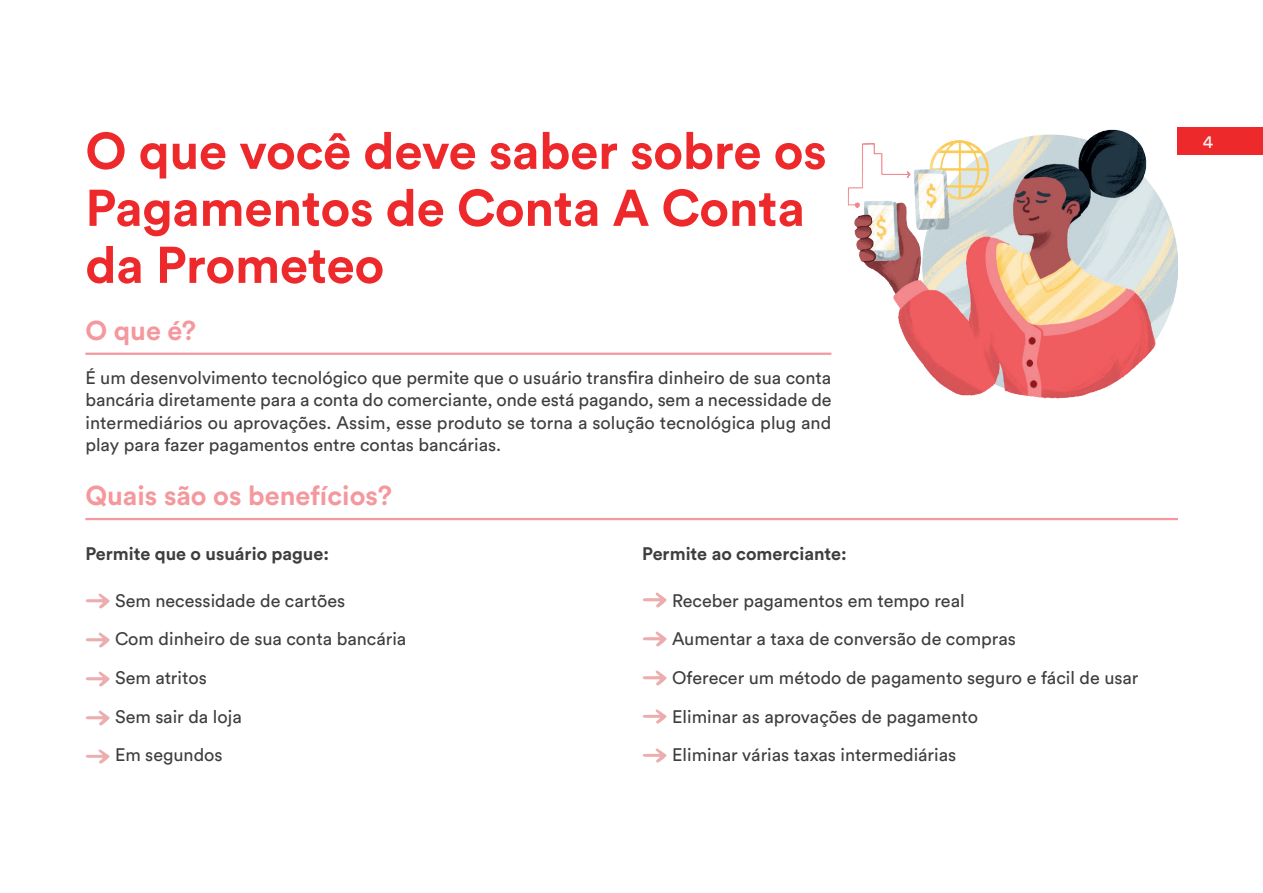
<style>
.page{position:relative;width:1263px;height:893px;background:#fff}
.page>*{position:absolute;margin:0;border:0;box-sizing:border-box;transform-origin:0 0}
.t1{font:700 51px/57px "Circular Std";letter-spacing:-.005em;color:#ee292c}
.t2{font:700 27px "Circular Std";color:#f5989e}
.t3{font:18px/38.5px "Circular Std";color:#3e3e3f}
.t4{font:700 18px "Circular Std";color:#3e3e3f}
.t5{font:18px "Circular Std";color:#fdf1f1}
</style>
<div class="page">
<hr style="left:85px;top:353px;width:746px;height:2px;background:#f5989e">
<hr style="left:85px;top:518px;width:1093px;height:2px;background:#f5989e">
<div style="left:1178px;top:128px;width:85px;height:27px;background:#ee292c"></div>
<img style="left:848px;top:128px;width:330px;height:271px">
<img style="left:85px;top:593px;width:25px;height:16px">
<img style="left:642px;top:592px;width:24px;height:16px">
<img style="left:85px;top:749px;width:25px;height:15px">
<img style="left:642px;top:748px;width:24px;height:15px">
<img style="left:85px;top:710px;width:25px;height:16px">
<img style="left:642px;top:709px;width:24px;height:15px">
<img style="left:85px;top:671px;width:25px;height:16px">
<img style="left:642px;top:670px;width:24px;height:16px">
<img style="left:85px;top:632px;width:25px;height:16px">
<img style="left:642px;top:631px;width:24px;height:16px">
<h1 class="t1" style="left:85px;top:121px;width:743px">O que você deve saber sobre os<br>Pagamentos de Conta A Conta da Prometeo</h1>
<h2 class="t2" style="left:85px;top:313px;width:112px">O que é?</h2>
<p class="t3" style="left:85px;top:366px;width:748px;line-height:22.5px;text-align:justify">É um desenvolvimento tecnológico que permite que o usuário transfira dinheiro de sua conta bancária diretamente para a conta do comerciante, onde está pagando, sem a necessidade de intermediários ou aprovações. Assim, esse produto se torna a solução tecnológica plug and play para fazer pagamentos entre contas bancárias.</p>
<h2 class="t2" style="left:85px;top:478px;width:308px">Quais são os benefícios?</h2>
<p class="t4" style="left:85px;top:542px;width:245px">Permite que o usuário pague:</p>
<p class="t3" style="left:115px;top:581px;width:293px">Sem necessidade de cartões<br>Com dinheiro de sua conta bancária<br>Sem atritos<br>Sem sair da loja<br>Em segundos</p>
<p class="t4" style="left:642px;top:542px;width:206px">Permite ao comerciante:</p>
<p class="t3" style="left:672px;top:581px;width:468px">Receber pagamentos em tempo real<br>Aumentar a taxa de conversão de compras<br>Oferecer um método de pagamento seguro e fácil de usar Eliminar as aprovações de pagamento<br>Eliminar várias taxas intermediárias</p>
<p class="t5" style="left:1203px;top:131px;width:12px">4</p>
</div>
